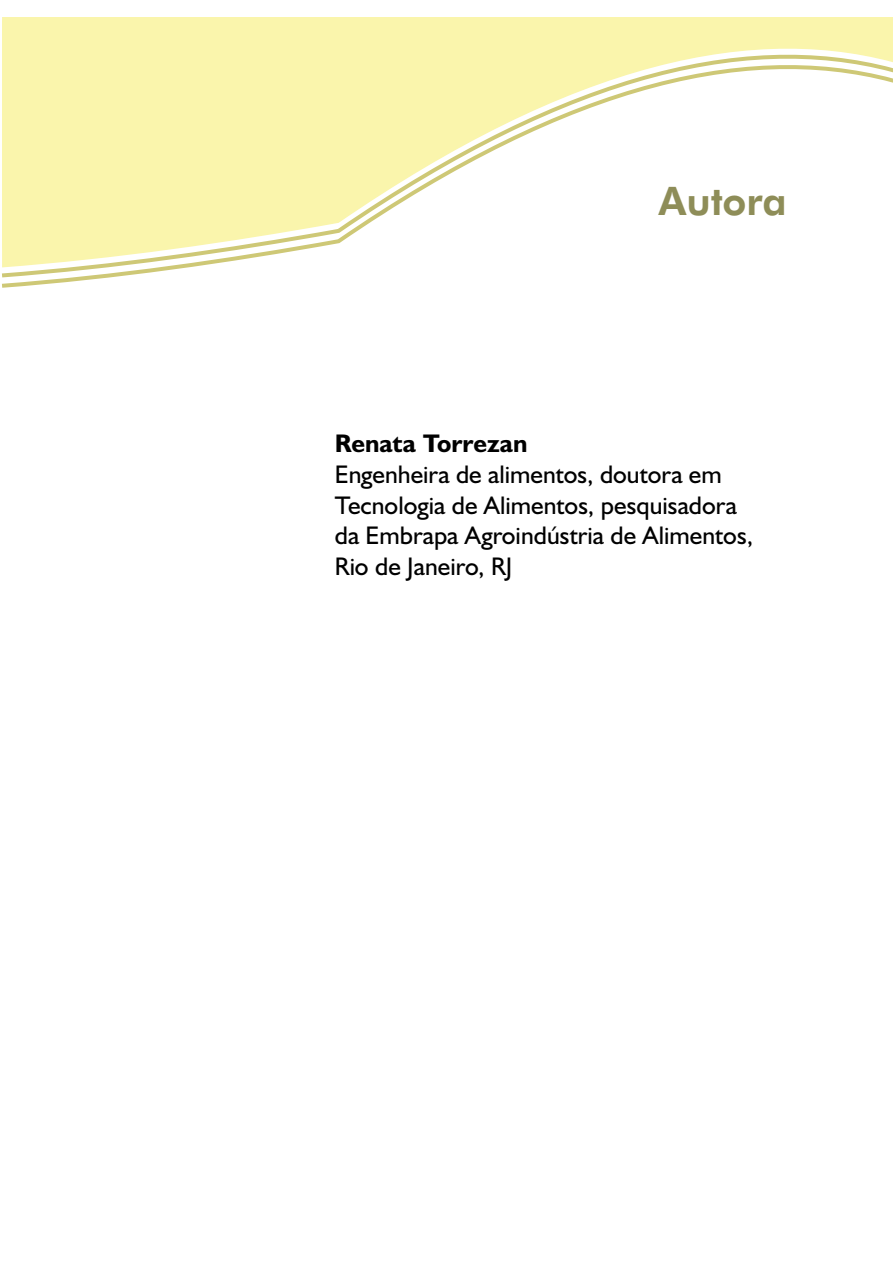
<style>
.page{position:relative;width:893px;height:1263px;background:#fff}
.page>*{position:absolute;margin:0;border:0;box-sizing:border-box;transform-origin:0 0}
.t1{font:800 39.3px "Futura BT";letter-spacing:-.005em;color:#8e8d58}
.t2{font:25.65px/30.8px "Humanist 521 BT";color:#000}
.t3{font:700 25.65px "Humanist 521 BT";color:#000}
</style>
<div class="page">
<svg style="left:2px;top:248px;width:309px;height:40px"></svg>
<svg style="left:2px;top:18px;width:891px;height:230px;fill:#faf5ac"></svg>
<h1 class="t1" style="left:658px;top:178px;width:130px">Autora</h1>
<p class="t3" style="left:335px;top:435px;width:194px">Renata Torrezan</p>
<p class="t2" style="left:335px;top:462px;width:420px">Engenheira de alimentos, doutora em Tecnologia de Alimentos, pesquisadora da Embrapa Agroindústria de Alimentos, Rio de Janeiro, RJ</p>
</div>
